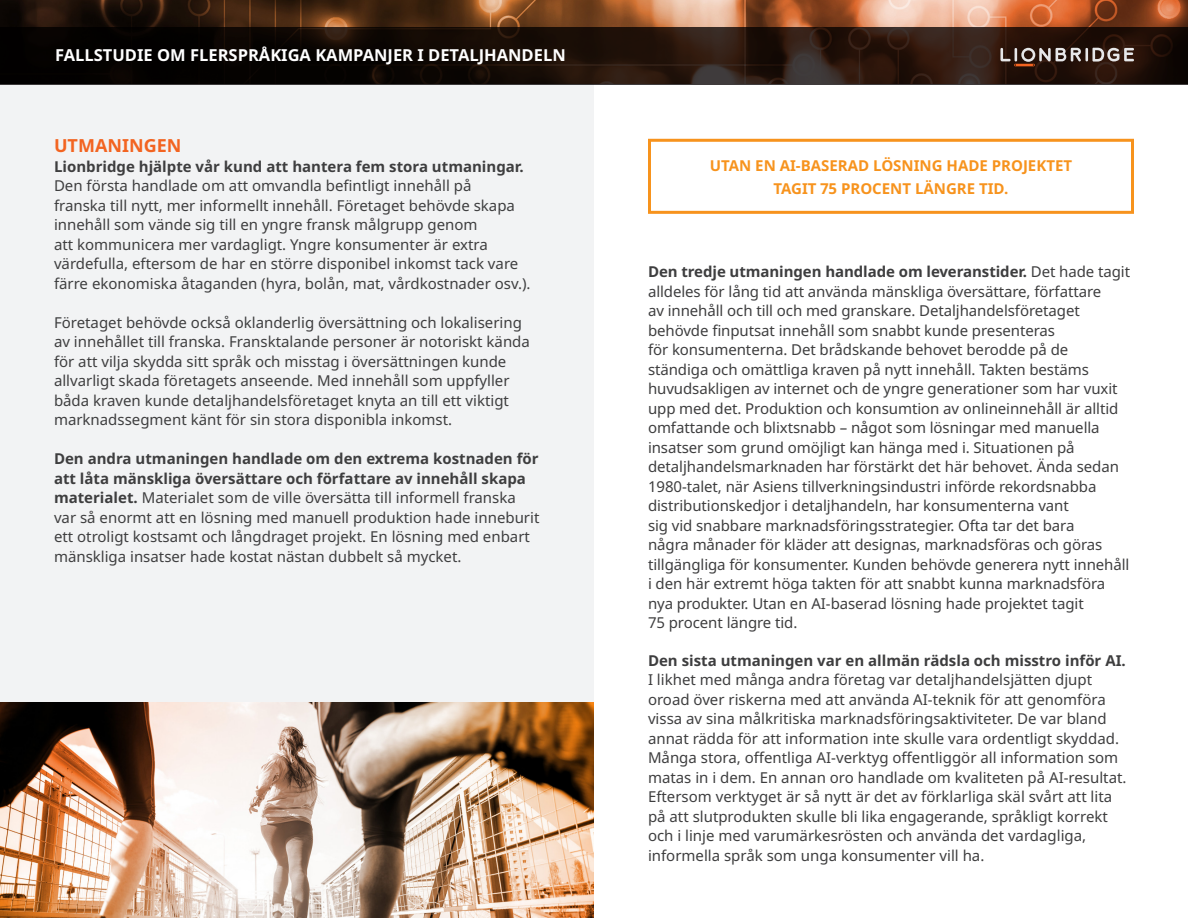
<style>
.page{position:relative;width:1188px;height:918px;background:#fff}
.page>*{position:absolute;margin:0;border:0;box-sizing:border-box;transform-origin:0 0}
.t1{font:700 18px "Noto Sans";color:#f36421}
.t2{font:700 16.5px "Noto Sans";color:#fff}
.t3{font:15px/19.5px "Noto Sans";color:#3e3e3f}
.t4{font:700 15px/22.5px "Noto Sans";color:#f7931d;text-align:center}
.s1{font-weight:700}
</style>
<div class="page">
<div style="left:0;top:0;width:594px;height:918px;background:#f2f3f4"></div>
<img style="left:0;top:702px;width:594px;height:216px">
<img style="left:0;top:0;width:1188px;height:27px">
<svg style="left:0;top:27px;width:1188px;height:58px;background:#1b0f0a"></svg>
<svg style="left:1000px;top:48px;width:134px;height:18px;background:#675650"></svg>
<div style="left:648px;top:139px;width:486px;height:75px;border:3px solid #f7931d"></div>
<p class="t2" style="left:55px;top:46px;width:512px">FALLSTUDIE OM FLERSPRÅKIGA KAMPANJER I DETALJHANDELN</p>
<p class="t1" style="left:54px;top:135px;width:129px">UTMANINGEN</p>
<p class="t3" style="left:54px;top:157px;width:478px"><span class="s1">Lionbridge hjälpte vår kund att hantera fem stora utmaningar.<br></span>Den första handlade om att omvandla befintligt innehåll på<br>franska till nytt, mer informellt innehåll. Företaget behövde skapa innehåll som vände sig till en yngre fransk målgrupp genom<br>att kommunicera mer vardagligt. Yngre konsumenter är extra värdefulla, eftersom de har en större disponibel inkomst tack vare färre ekonomiska åtaganden (hyra, bolån, mat, vårdkostnader osv.).</p>
<p class="t3" style="left:54px;top:313px;width:477px">Företaget behövde också oklanderlig översättning och lokalisering av innehållet till franska. Fransktalande personer är notoriskt kända för att vilja skydda sitt språk och misstag i översättningen kunde allvarligt skada företagets anseende. Med innehåll som uppfyller båda kraven kunde detaljhandelsföretaget knyta an till ett viktigt marknadssegment känt för sin stora disponibla inkomst.</p>
<p class="t3" style="left:54px;top:449px;width:487px"><span class="s1">Den andra utmaningen handlade om den extrema kostnaden för att låta mänskliga översättare och författare av innehåll skapa materialet.</span> Materialet som de ville översätta till informell franska var så enormt att en lösning med manuell produktion hade inneburit ett otroligt kostsamt och långdraget projekt. En lösning med enbart mänskliga insatser hade kostat nästan dubbelt så mycket.</p>
<p class="t4" style="left:710px;top:155px;width:364px">UTAN EN AI-BASERAD LÖSNING HADE PROJEKTET<br>TAGIT 75 PROCENT LÄNGRE TID.</p>
<p class="t3" style="left:648px;top:262px;width:484px"><span class="s1">Den tredje utmaningen handlade om leveranstider.</span> Det hade tagit alldeles för lång tid att använda mänskliga översättare, författare<br>av innehåll och till och med granskare. Detaljhandelsföretaget behövde finputsat innehåll som snabbt kunde presenteras<br>för konsumenterna. Det brådskande behovet berodde på de ständiga och omättliga kraven på nytt innehåll. Takten bestäms huvudsakligen av internet och de yngre generationer som har vuxit upp med det. Produktion och konsumtion av onlineinnehåll är alltid omfattande och blixtsnabb – något som lösningar med manuella insatser som grund omöjligt kan hänga med i. Situationen på detaljhandelsmarknaden har förstärkt det här behovet. Ända sedan 1980-talet, när Asiens tillverkningsindustri införde rekordsnabba distributionskedjor i detaljhandeln, har konsumenterna vant<br>sig vid snabbare marknadsföringsstrategier. Ofta tar det bara<br>några månader för kläder att designas, marknadsföras och göras tillgängliga för konsumenter. Kunden behövde generera nytt innehåll i den här extremt höga takten för att snabbt kunna marknadsföra nya produkter. Utan en AI-baserad lösning hade projektet tagit<br>75 procent längre tid.</p>
<p class="t3" style="left:648px;top:651px;width:480px"><span class="s1">Den sista utmaningen var en allmän rädsla och misstro inför AI.<br></span>I likhet med många andra företag var detaljhandelsjätten djupt oroad över riskerna med att använda AI-teknik för att genomföra vissa av sina målkritiska marknadsföringsaktiviteter. De var bland annat rädda för att information inte skulle vara ordentligt skyddad.<br>Många stora, offentliga AI-verktyg offentliggör all information som matas in i dem. En annan oro handlade om kvaliteten på AI-resultat.<br>Eftersom verktyget är så nytt är det av förklarliga skäl svårt att lita på att slutprodukten skulle bli lika engagerande, språkligt korrekt och i linje med varumärkesrösten och använda det vardagliga, informella språk som unga konsumenter vill ha.</p>
</div>
